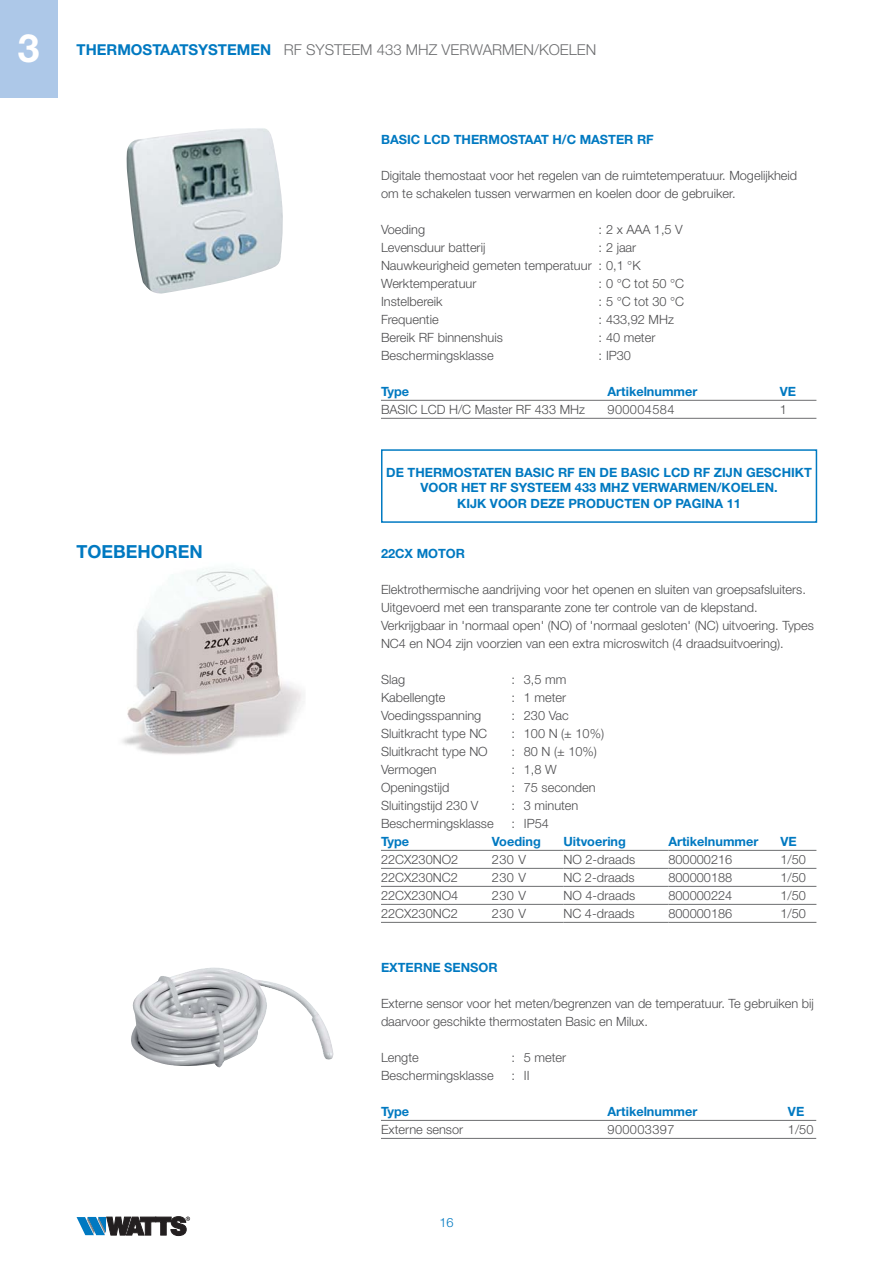
<style>
.page{position:relative;width:893px;height:1263px;background:#fff}
.page>*{position:absolute;margin:0;border:0;box-sizing:border-box;transform-origin:0 0}
.t1{font:700 39px "Helvetica Neue";color:#fff}
.t2{font:700 18px "Helvetica Neue";color:#0079c1}
.t3{font:300 15px "Helvetica Neue";color:#6d6e70}
.t4{font:300 12.75px/18px "Helvetica Neue";color:#4c4c4e}
.t5{font:700 12.75px/15.3px "Helvetica Neue";color:#0079c1;text-align:center}
.t6{font:300 12.75px "Helvetica Neue";letter-spacing:.03em;color:#4c4c4e}
.t7{font:300 12.75px "Helvetica Neue";color:#0079c1}
.s1{font-weight:700;color:#0079c1}
</style>
<div class="page">
<svg style="left:77px;top:1216px;width:113px;height:20px"></svg>
<hr style="left:381px;top:850px;width:111px;height:1px;background:#6d6e70">
<hr style="left:492px;top:850px;width:71px;height:1px;background:#6d6e70">
<hr style="left:563px;top:850px;width:105px;height:1px;background:#6d6e70">
<hr style="left:668px;top:850px;width:148px;height:1px;background:#6d6e70">
<hr style="left:381px;top:868px;width:111px;height:1px;background:#6d6e70">
<hr style="left:492px;top:868px;width:71px;height:1px;background:#6d6e70">
<hr style="left:563px;top:868px;width:105px;height:1px;background:#6d6e70">
<hr style="left:668px;top:868px;width:148px;height:1px;background:#6d6e70">
<hr style="left:381px;top:886px;width:111px;height:1px;background:#6d6e70">
<hr style="left:492px;top:886px;width:71px;height:1px;background:#6d6e70">
<hr style="left:563px;top:886px;width:105px;height:1px;background:#6d6e70">
<hr style="left:668px;top:886px;width:148px;height:1px;background:#6d6e70">
<hr style="left:381px;top:904px;width:111px;height:1px;background:#6d6e70">
<hr style="left:492px;top:904px;width:71px;height:1px;background:#6d6e70">
<hr style="left:563px;top:904px;width:105px;height:1px;background:#6d6e70">
<hr style="left:668px;top:904px;width:148px;height:1px;background:#6d6e70">
<hr style="left:381px;top:922px;width:111px;height:1px;background:#6d6e70">
<hr style="left:492px;top:922px;width:71px;height:1px;background:#6d6e70">
<hr style="left:563px;top:922px;width:105px;height:1px;background:#6d6e70">
<hr style="left:668px;top:922px;width:148px;height:1px;background:#6d6e70">
<hr style="left:381px;top:1120px;width:435px;height:1px;background:#6d6e70">
<hr style="left:381px;top:1138px;width:435px;height:1px;background:#6d6e70">
<img style="left:131px;top:967px;width:202px;height:101px">
<img style="left:122px;top:568px;width:182px;height:187px">
<img style="left:126px;top:128px;width:157px;height:166px">
<hr style="left:381px;top:400px;width:435px;height:1px;background:#6d6e70">
<hr style="left:381px;top:418px;width:435px;height:1px;background:#6d6e70">
<div style="left:0;top:0;width:58px;height:98px;background:#adc8e8"></div>
<div style="left:381px;top:449px;width:436px;height:74px;border:2px solid #007ac2"></div>
<h1 class="t1" style="left:18px;top:34px;width:23px">3</h1>
<p class="t3" style="left:77px;top:45px;width:521px"><span class="s1">THERMOSTAATSYSTEMEN</span> RF SYSTEEM 433 MHZ VERWARMEN/KOELEN</p>
<p class="t5" style="left:381px;top:133px;width:274px">BASIC LCD THERMOSTAAT H/C MASTER RF</p>
<p class="t4" style="left:381px;top:168px;width:418px">Digitale themostaat voor het regelen van de ruimtetemperatuur. Mogelijkheid om te schakelen tussen verwarmen en koelen door de gebruiker.</p>
<p class="t4" style="left:381px;top:222px;width:46px">Voeding</p>
<p class="t4" style="left:598px;top:222px;width:86px">: 2 x AAA 1,5 V</p>
<p class="t4" style="left:381px;top:240px;width:106px">Levensduur batterij</p>
<p class="t4" style="left:381px;top:240px;width:261px;text-indent:218px">: 2 jaar<br>Nauwkeurigheid gemeten temperatuur : 0,1 °K<br>Werktemperatuur</p>
<p class="t4" style="left:598px;top:276px;width:87px">: 0 °C tot 50 °C</p>
<p class="t4" style="left:381px;top:294px;width:63px">Instelbereik</p>
<p class="t4" style="left:598px;top:294px;width:87px">: 5 °C tot 30 °C</p>
<p class="t4" style="left:381px;top:312px;width:59px">Frequentie</p>
<p class="t4" style="left:598px;top:312px;width:77px">: 433,92 MHz</p>
<p class="t4" style="left:381px;top:330px;width:123px">Bereik RF binnenshuis</p>
<p class="t4" style="left:598px;top:330px;width:58px">: 40 meter</p>
<p class="t4" style="left:381px;top:348px;width:114px">Beschermingsklasse</p>
<p class="t4" style="left:598px;top:348px;width:34px">: IP30</p>
<p class="t5" style="left:381px;top:385px;width:30px">Type</p>
<p class="t5" style="left:608px;top:385px;width:91px">Artikelnummer</p>
<p class="t5" style="left:780px;top:385px;width:18px">VE</p>
<p class="t4" style="left:381px;top:402px;width:205px">BASIC LCD H/C Master RF 433 MHz</p>
<p class="t6" style="left:608px;top:405px;width:68px">900004584</p>
<p class="t4" style="left:780px;top:402px;width:9px">1</p>
<h2 class="t2" style="left:76px;top:545px;width:128px">TOEBEHOREN</h2>
<p class="t5" style="left:386px;top:466px;width:427px">DE THERMOSTATEN BASIC RF EN DE BASIC LCD RF ZIJN GESCHIKT<br>VOOR HET RF SYSTEEM 433 MHZ VERWARMEN/KOELEN.<br>KIJK VOOR DEZE PRODUCTEN OP PAGINA 11</p>
<p class="t5" style="left:381px;top:547px;width:86px">22CX MOTOR</p>
<p class="t4" style="left:381px;top:582px;width:434px">Elektrothermische aandrijving voor het openen en sluiten van groepsafsluiters.<br>Uitgevoerd met een transparante zone ter controle van de klepstand.<br>Verkrijgbaar in 'normaal open' (NO) of 'normaal gesloten' (NC) uitvoering. Types NC4 en NO4 zijn voorzien van een extra microswitch (4 draadsuitvoering).</p>
<p class="t4" style="left:381px;top:672px;width:26px">Slag</p>
<p class="t4" style="left:511px;top:672px;width:56px">: 3,5 mm</p>
<p class="t4" style="left:381px;top:690px;width:66px">Kabellengte</p>
<p class="t4" style="left:511px;top:690px;width:56px">: 1 meter</p>
<p class="t4" style="left:381px;top:708px;width:102px">Voedingsspanning</p>
<p class="t4" style="left:511px;top:708px;width:59px">: 230 Vac</p>
<p class="t4" style="left:381px;top:726px;width:108px">Sluitkracht type NC</p>
<p class="t4" style="left:511px;top:726px;width:94px">: 100 N (± 10%)</p>
<p class="t4" style="left:381px;top:744px;width:108px">Sluitkracht type NO</p>
<p class="t4" style="left:511px;top:744px;width:87px">: 80 N (± 10%)</p>
<p class="t4" style="left:381px;top:762px;width:57px">Vermogen</p>
<p class="t4" style="left:511px;top:762px;width:47px">: 1,8 W</p>
<p class="t4" style="left:381px;top:780px;width:70px">Openingstijd</p>
<p class="t4" style="left:511px;top:780px;width:86px">: 75 seconden</p>
<p class="t4" style="left:381px;top:798px;width:99px">Sluitingstijd 230 V</p>
<p class="t4" style="left:511px;top:798px;width:68px">: 3 minuten</p>
<p class="t4" style="left:381px;top:816px;width:114px">Beschermingsklasse</p>
<p class="t4" style="left:511px;top:816px;width:39px">: IP54</p>
<p class="t5" style="left:381px;top:835px;width:30px">Type</p>
<p class="t5" style="left:492px;top:835px;width:50px">Voeding</p>
<p class="t5" style="left:563px;top:835px;width:64px">Uitvoering</p>
<p class="t5" style="left:668px;top:835px;width:91px">Artikelnummer</p>
<p class="t5" style="left:780px;top:835px;width:18px">VE</p>
<p class="t4" style="left:381px;top:852px;width:79px">22CX230NO2</p>
<p class="t4" style="left:492px;top:852px;width:35px">230 V</p>
<p class="t4" style="left:563px;top:852px;width:73px">NO 2-draads</p>
<p class="t4" style="left:668px;top:852px;width:65px">800000216</p>
<p class="t4" style="left:780px;top:852px;width:27px">1/50</p>
<p class="t4" style="left:381px;top:870px;width:78px">22CX230NC2</p>
<p class="t4" style="left:492px;top:870px;width:35px">230 V</p>
<p class="t4" style="left:563px;top:870px;width:73px">NC 2-draads</p>
<p class="t4" style="left:668px;top:870px;width:65px">800000188</p>
<p class="t4" style="left:780px;top:870px;width:27px">1/50</p>
<p class="t4" style="left:381px;top:888px;width:79px">22CX230NO4</p>
<p class="t4" style="left:492px;top:888px;width:35px">230 V</p>
<p class="t4" style="left:563px;top:888px;width:73px">NO 4-draads</p>
<p class="t4" style="left:668px;top:888px;width:65px">800000224</p>
<p class="t4" style="left:780px;top:888px;width:27px">1/50</p>
<p class="t4" style="left:381px;top:906px;width:78px">22CX230NC2</p>
<p class="t4" style="left:492px;top:906px;width:35px">230 V</p>
<p class="t4" style="left:563px;top:906px;width:73px">NC 4-draads</p>
<p class="t4" style="left:668px;top:906px;width:65px">800000186</p>
<p class="t4" style="left:780px;top:906px;width:27px">1/50</p>
<p class="t5" style="left:381px;top:961px;width:118px">EXTERNE SENSOR</p>
<p class="t4" style="left:381px;top:996px;width:434px">Externe sensor voor het meten/begrenzen van de temperatuur. Te gebruiken bij daarvoor geschikte thermostaten Basic en Milux.</p>
<p class="t4" style="left:381px;top:1050px;width:39px">Lengte</p>
<p class="t4" style="left:511px;top:1050px;width:56px">: 5 meter</p>
<p class="t4" style="left:381px;top:1068px;width:114px">Beschermingsklasse</p>
<p class="t4" style="left:511px;top:1068px;width:20px">: II</p>
<p class="t5" style="left:381px;top:1105px;width:30px">Type</p>
<p class="t5" style="left:608px;top:1105px;width:91px">Artikelnummer</p>
<p class="t5" style="left:788px;top:1105px;width:18px">VE</p>
<p class="t4" style="left:381px;top:1122px;width:84px">Externe sensor</p>
<p class="t6" style="left:608px;top:1125px;width:68px">900003397</p>
<p class="t4" style="left:788px;top:1122px;width:27px">1/50</p>
<p class="t7" style="left:439px;top:1218px;width:16px">16</p>
</div>
